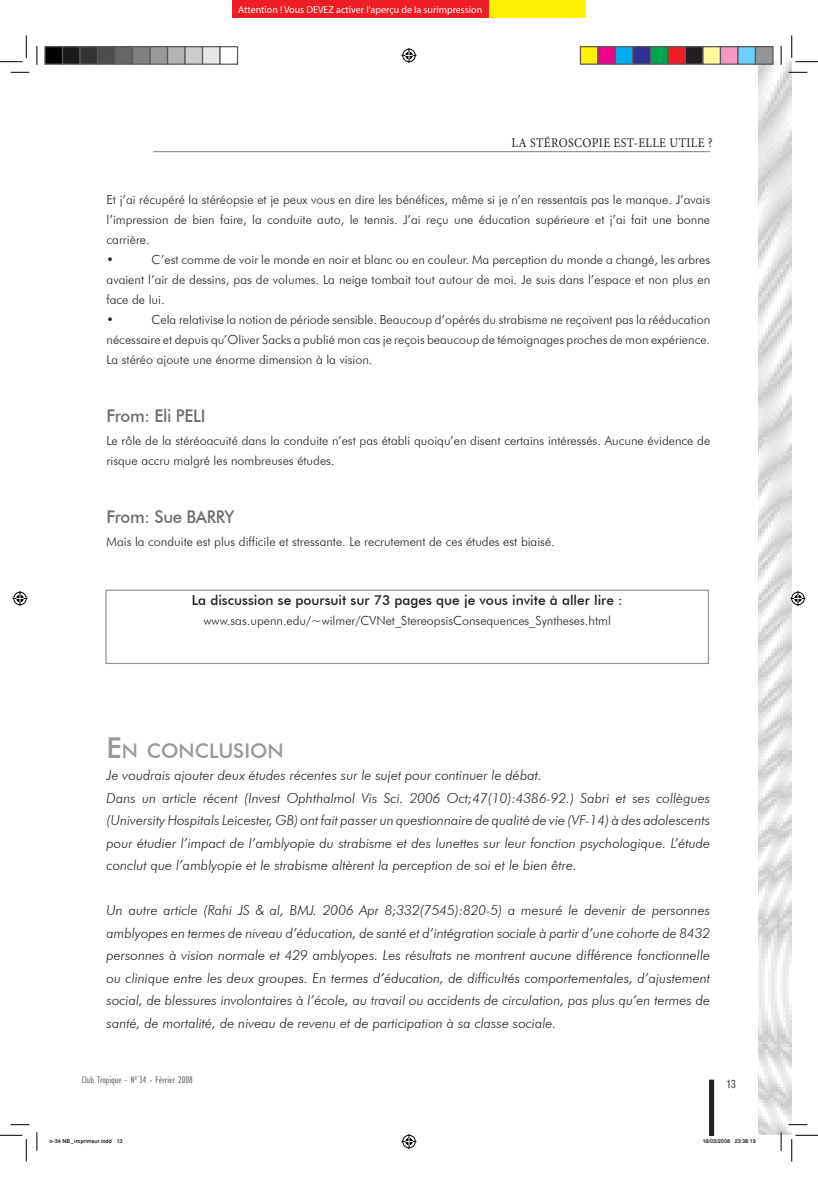
<style>
.page{position:relative;width:818px;height:1197px;background:#fff}
.page>*{position:absolute;margin:0;border:0;box-sizing:border-box;transform-origin:0 0}
.t1{font:500 20.12px "Futura BT";color:#97989c}
.t2{font:500 17.5px "Futura BT";letter-spacing:-.02em;color:#6f7073;scale:.96 1}
.t3{font:italic 300 13.75px/22.5px "Futura BT";color:#231f20}
.t4{font:500 13.75px "Futura BT";color:#231f20}
.t5{font:13.25px "Minion Pro";letter-spacing:.03em;color:#231f20;scale:.91 1}
.t6{font:300 12.5px/20px "Futura BT";color:#231f20}
.t7{font:12.5px "Helvetica Condensed Light Li";color:#231f20}
.t8{font:10px "Myriad";color:#fff}
.t9{font:condensed 10px "Gill Sans";color:#727477}
.t10{font:500 7.5px "Win Soft Pro";color:#000}
.s1{font-size:28.75px}
</style>
<div class="page">
<div style="left:154px;top:151px;width:556px;height:1px;border:1px solid #939598"></div>
<div style="left:105px;top:590px;width:604px;height:74px;border:1px solid #939598"></div>
<img style="left:759px;top:62px;width:32px;height:1072px">
<svg style="left:11px;top:72px;width:18px;height:1px"></svg>
<svg style="left:788px;top:72px;width:19px;height:1px"></svg>
<svg style="left:11px;top:1124px;width:18px;height:1px"></svg>
<svg style="left:788px;top:1124px;width:19px;height:1px"></svg>
<svg style="left:36px;top:46px;width:2px;height:19px"></svg>
<svg style="left:36px;top:1132px;width:2px;height:19px"></svg>
<svg style="left:780px;top:46px;width:2px;height:19px"></svg>
<svg style="left:780px;top:1132px;width:2px;height:19px"></svg>
<svg style="left:0;top:35px;width:27px;height:27px"></svg>
<svg style="left:0;top:1135px;width:27px;height:27px"></svg>
<svg style="left:791px;top:35px;width:27px;height:27px"></svg>
<svg style="left:791px;top:1135px;width:27px;height:27px"></svg>
<svg style="left:401px;top:48px;width:15px;height:15px"></svg>
<svg style="left:401px;top:1134px;width:15px;height:15px"></svg>
<svg style="left:13px;top:591px;width:15px;height:15px"></svg>
<svg style="left:790px;top:591px;width:15px;height:15px"></svg>
<div style="left:45px;top:47px;width:18px;height:17px;background:#000"></div>
<div style="left:44px;top:46px;width:19px;height:19px;border:1px solid #595959"></div>
<div style="left:63px;top:47px;width:17px;height:17px;background:#1a1a1a"></div>
<div style="left:62px;top:46px;width:19px;height:19px;border:1px solid #595959"></div>
<div style="left:80px;top:47px;width:18px;height:17px;background:#333"></div>
<div style="left:79px;top:46px;width:19px;height:19px;border:1px solid #595959"></div>
<div style="left:98px;top:47px;width:17px;height:17px;background:#4d4d4d"></div>
<div style="left:97px;top:46px;width:19px;height:19px;border:1px solid #595959"></div>
<div style="left:115px;top:47px;width:18px;height:17px;background:#666"></div>
<div style="left:114px;top:46px;width:19px;height:19px;border:1px solid #595959"></div>
<div style="left:133px;top:47px;width:17px;height:17px;background:#808080"></div>
<div style="left:132px;top:46px;width:19px;height:19px;border:1px solid #595959"></div>
<div style="left:150px;top:47px;width:18px;height:17px;background:#999"></div>
<div style="left:149px;top:46px;width:19px;height:19px;border:1px solid #595959"></div>
<div style="left:168px;top:47px;width:17px;height:17px;background:#b3b3b3"></div>
<div style="left:167px;top:46px;width:19px;height:19px;border:1px solid #595959"></div>
<div style="left:185px;top:47px;width:18px;height:17px;background:#ccc"></div>
<div style="left:184px;top:46px;width:19px;height:19px;border:1px solid #595959"></div>
<div style="left:203px;top:47px;width:17px;height:17px;background:#e6e6e6"></div>
<div style="left:202px;top:46px;width:19px;height:19px;border:1px solid #595959"></div>
<div style="left:219px;top:46px;width:19px;height:19px;border:1px solid #595959"></div>
<div style="left:580px;top:47px;width:18px;height:17px;background:#fff101"></div>
<div style="left:580px;top:46px;width:18px;height:19px;border:1px solid #595959"></div>
<div style="left:598px;top:47px;width:17px;height:17px;background:#ed028c"></div>
<div style="left:597px;top:46px;width:19px;height:19px;border:1px solid #595959"></div>
<div style="left:615px;top:47px;width:18px;height:17px;background:#00aeef"></div>
<div style="left:615px;top:46px;width:18px;height:19px;border:1px solid #595959"></div>
<div style="left:633px;top:47px;width:17px;height:17px;background:#2e3092"></div>
<div style="left:632px;top:46px;width:19px;height:19px;border:1px solid #595959"></div>
<div style="left:650px;top:47px;width:18px;height:17px;background:#00a54f"></div>
<div style="left:650px;top:46px;width:18px;height:19px;border:1px solid #595959"></div>
<div style="left:668px;top:47px;width:17px;height:17px;background:#ee1d23"></div>
<div style="left:667px;top:46px;width:19px;height:19px;border:1px solid #595959"></div>
<div style="left:685px;top:47px;width:18px;height:17px;background:#231f20"></div>
<div style="left:685px;top:46px;width:18px;height:19px;border:1px solid #595959"></div>
<div style="left:703px;top:47px;width:17px;height:17px;background:#fff79a"></div>
<div style="left:702px;top:46px;width:19px;height:19px;border:1px solid #595959"></div>
<div style="left:720px;top:47px;width:18px;height:17px;background:#f499c2"></div>
<div style="left:720px;top:46px;width:18px;height:19px;border:1px solid #595959"></div>
<div style="left:738px;top:47px;width:17px;height:17px;background:#6bcff6"></div>
<div style="left:737px;top:46px;width:19px;height:19px;border:1px solid #595959"></div>
<div style="left:755px;top:47px;width:18px;height:17px;background:#939598"></div>
<div style="left:755px;top:46px;width:18px;height:19px;border:1px solid #595959"></div>
<svg style="left:709px;top:1080px;width:6px;height:56px"></svg>
<div style="left:232px;top:0;width:258px;height:18px;background:#ee1d23"></div>
<div style="left:490px;top:0;width:96px;height:18px;background:#fff101"></div>
<p class="t8" style="left:238px;top:5px;width:246px">Attention ! Vous DEVEZ activer l'aperçu de la surimpression</p>
<p class="t5" style="left:512px;top:134px;width:222px">LA STéROSCOPIE EST-ELLE UTILE ?</p>
<p class="t6" style="left:107px;top:190px;width:605px">Et j’ai récupéré la stéréopsie et je peux vous en dire les bénéfices, même si je n’en ressentais pas le manque. J’avais l’impression de bien faire, la conduite auto, le tennis. J’ai reçu une éducation supérieure et j’ai fait une bonne carrière.<br>•</p>
<p class="t6" style="left:107px;top:250px;width:605px;text-indent:45px">C’est comme de voir le monde en noir et blanc ou en couleur. Ma perception du monde a changé, les arbres avaient l’air de dessins, pas de volumes. La neige tombait tout autour de moi. Je suis dans l’espace et non plus en face de lui.<br>•</p>
<p class="t6" style="left:107px;top:310px;width:605px;text-align:justify;text-indent:45px">Cela relativise la notion de période sensible. Beaucoup d’opérés du strabisme ne reçoivent pas la rééducation nécessaire et depuis qu’Oliver Sacks a publié mon cas je reçois beaucoup de témoignages proches de mon expérience.<br>La stéréo ajoute une énorme dimension à la vision.</p>
<p class="t2" style="left:107px;top:405px;width:102px">From: Eli PELI</p>
<p class="t6" style="left:107px;top:431px;width:605px">Le rôle de la stéréoacuité dans la conduite n’est pas établi quoiqu’en disent certains intéressés. Aucune évidence de risque accru malgré les nombreuses études.</p>
<p class="t2" style="left:107px;top:506px;width:135px">From: Sue BARRY</p>
<p class="t6" style="left:107px;top:532px;width:450px">Mais la conduite est plus difficile et stressante. Le recrutement de ces études est biaisé.</p>
<p class="t4" style="left:192px;top:592px;width:432px">La discussion se poursuit sur 73 pages que je vous invite à aller lire :</p>
<p class="t6" style="left:204px;top:611px;width:409px">www.sas.upenn.edu/~wilmer/CVNet_StereopsisConsequences_Syntheses.html</p>
<h1 class="t1" style="left:107px;top:738px;width:179px"><span class="s1">E</span>n conclusion</h1>
<p class="t3" style="left:107px;top:764px;width:605px">Je voudrais ajouter deux études récentes sur le sujet pour continuer le débat.<br>Dans un article récent (Invest Ophthalmol Vis Sci. 2006 Oct;47(10):4386-92.) Sabri et ses collègues (University Hospitals Leicester, GB) ont fait passer un questionnaire de qualité de vie (VF-14) à des adolescents pour étudier l’impact de l’amblyopie du strabisme et des lunettes sur leur fonction psychologique. L’étude conclut que l’amblyopie et le strabisme altèrent la perception de soi et le bien être.</p>
<p class="t3" style="left:107px;top:899px;width:605px;text-align:justify">Un autre article (Rahi JS &amp; al, BMJ. 2006 Apr 8;332(7545):820-5) a mesuré le devenir de personnes amblyopes en termes de niveau d’éducation, de santé et d’intégration sociale à partir d’une cohorte de 8432 personnes à vision normale et 429 amblyopes. Les résultats ne montrent aucune différence fonctionnelle ou clinique entre les deux groupes. En termes d’éducation, de difficultés comportementales, d’ajustement social, de blessures involontaires à l’école, au travail ou accidents de circulation, pas plus qu’en termes de santé, de mortalité, de niveau de revenu et de participation à sa classe sociale.</p>
<p class="t9" style="left:82px;top:1074px;width:112px">Club Tropique - N<sup>0°</sup>34 - Février 2008</p>
<p class="t7" style="left:726px;top:1080px;width:11px">13</p>
<p class="t10" style="left:49px;top:1136px;width:75px">n-34 NB_imprimeur.indd 13</p>
<p class="t10" style="left:702px;top:1136px;width:55px">18/03/2008 23:38:19</p>
</div>
